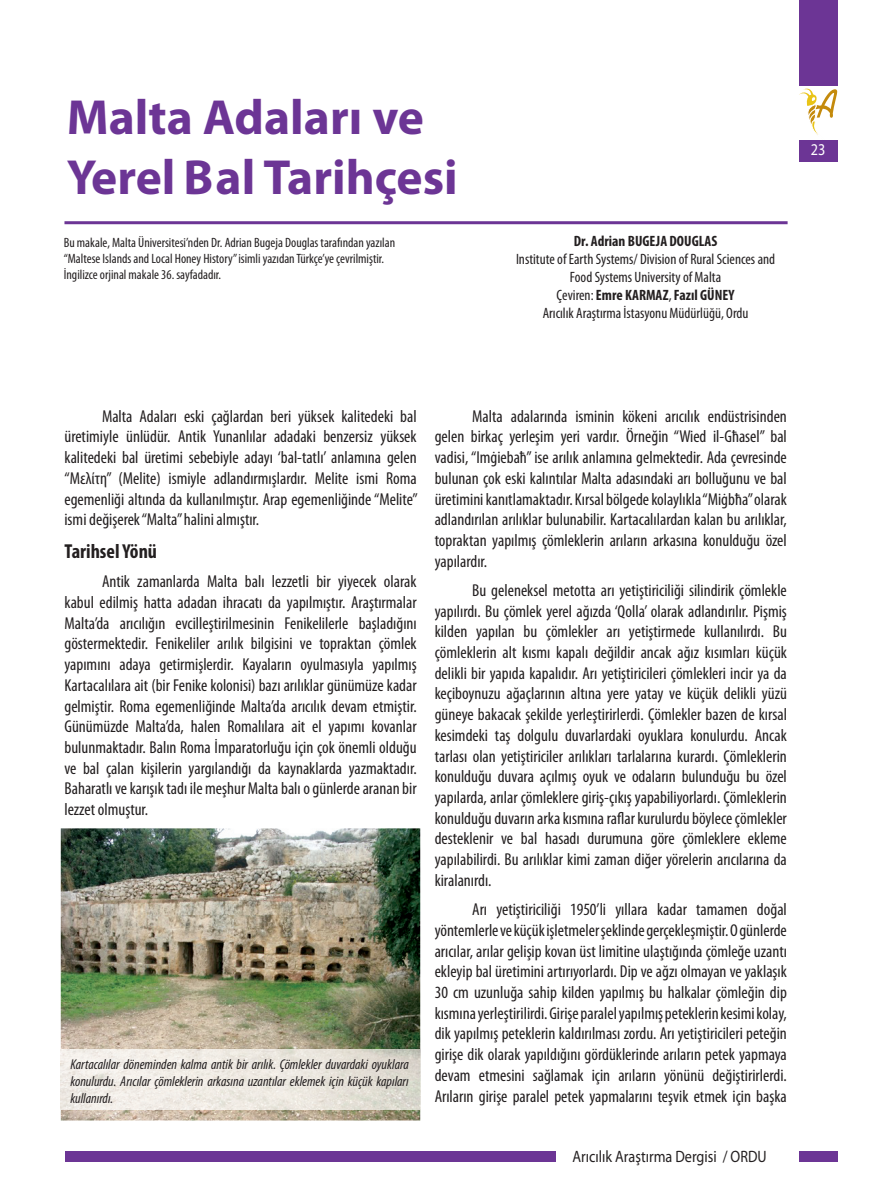
<style>
.page{position:relative;width:872px;height:1204px;background:#fff}
.page>*{position:absolute;margin:0;border:0;box-sizing:border-box;transform-origin:0 0}
.t1{font:700 49.5px/59.4px "Myriad Pro";color:#6c3595}
.t2{font:700 condensed 20.25px "Myriad Pro";color:#231f20}
.t3{font:condensed 17.25px/20.7px "Myriad Pro";color:#231f20;text-align:justify}
.t4{font:16.5px "Myriad Pro";color:#231f20;scale:.86 1}
.t5{font:16.5px "Myriad Pro";color:#fff;scale:.86 1}
.t6{font:condensed 15px/18px "Myriad Pro";color:#231f20;text-align:center}
.t7{font:700 condensed 15px "Myriad Pro";color:#231f20}
.t8{font:italic condensed 14.25px/17.1px "Myriad Pro";color:#231f20;text-align:justify}
.t9{font:condensed 13.5px/16.2px "Myriad Pro";color:#231f20}
.s1{font-weight:700}
</style>
<div class="page">
<svg style="left:799px;top:88px;width:38px;height:47px"></svg>
<div style="left:799px;top:0;width:38px;height:85px;background:#6c3595"></div>
<div style="left:799px;top:140px;width:38px;height:22px;background:#6c3595"></div>
<div style="left:799px;top:1151px;width:38px;height:10px;background:#6c3595"></div>
<div style="left:65px;top:1151px;width:491px;height:10px;background:#6c3595"></div>
<hr style="left:64px;top:221px;width:723px;height:3px;background:#6c3595">
<img style="left:61px;top:828px;width:360px;height:292px">
<img style="left:61px;top:1049px;width:360px;height:59px">
<h1 class="t1" style="left:67px;top:86px;width:392px">Malta Adaları ve<br>Yerel Bal Tarihçesi</h1>
<p class="t9" style="left:64px;top:234px;width:333px">Bu makale, Malta Üniversitesi’nden Dr. Adrian Bugeja Douglas tarafından yazılan “Maltese Islands and Local Honey History” isimli yazıdan Türkçe’ye çevrilmiştir.<br>İngilizce orjinal makale 36. sayfadadır.</p>
<p class="t7" style="left:574px;top:232px;width:145px">Dr. Adrian BUGEJA DOUGLAS</p>
<p class="t6" style="left:516px;top:250px;width:261px">Institute of Earth Systems/ Division of Rural Sciences and Food Systems University of Malta<br>Çeviren: <span class="s1">Emre KARMAZ</span>, <span class="s1">Fazıl GÜNEY<br></span>Arıcılık Araştırma İstasyonu Müdürlüğü, Ordu</p>
<p class="t5" style="left:811px;top:140px;width:18px">23</p>
<p class="t3" style="left:64px;top:405px;width:355px;text-indent:38px">Malta Adaları eski çağlardan beri yüksek kalitedeki bal üretimiyle ünlüdür. Antik Yunanlılar adadaki benzersiz yüksek kalitedeki bal üretimi sebebiyle adayı ‘bal-tatlı’ anlamına gelen “Μελίτη” (Melite) ismiyle adlandırmışlardır. Melite ismi Roma egemenliği altında da kullanılmıştır. Arap egemenliğinde “Melite” ismi değişerek “Malta” halini almıştır.</p>
<p class="t2" style="left:64px;top:538px;width:94px">Tarihsel Yönü</p>
<p class="t3" style="left:64px;top:571px;width:354px;text-indent:38px">Antik zamanlarda Malta balı lezzetli bir yiyecek olarak kabul edilmiş hatta adadan ihracatı da yapılmıştır. Araştırmalar Malta’da arıcılığın evcilleştirilmesinin Fenikelilerle başladığını göstermektedir. Fenikeliler arılık bilgisini ve topraktan çömlek yapımını adaya getirmişlerdir. Kayaların oyulmasıyla yapılmış Kartacalılara ait (bir Fenike kolonisi) bazı arılıklar günümüze kadar gelmiştir. Roma egemenliğinde Malta’da arıcılık devam etmiştir.<br>Günümüzde Malta’da, halen Romalılara ait el yapımı kovanlar bulunmaktadır. Balın Roma İmparatorluğu için çok önemli olduğu ve bal çalan kişilerin yargılandığı da kaynaklarda yazmaktadır.<br>Baharatlı ve karışık tadı ile meşhur Malta balı o günlerde aranan bir lezzet olmuştur.</p>
<p class="t8" style="left:70px;top:1055px;width:340px">Kartacalılar döneminden kalma antik bir arılık. Çömlekler duvardaki oyuklara konulurdu. Arıcılar çömleklerin arkasına uzantılar eklemek için küçük kapıları kullanırdı.</p>
<p class="t3" style="left:435px;top:405px;width:354px;text-indent:38px">Malta adalarında isminin kökeni arıcılık endüstrisinden gelen birkaç yerleşim yeri vardır. Örneğin “Wied il-Għasel” bal vadisi, “Imġiebaħ” ise arılık anlamına gelmektedir. Ada çevresinde bulunan çok eski kalıntılar Malta adasındaki arı bolluğunu ve bal üretimini kanıtlamaktadır. Kırsal bölgede kolaylıkla “Miġbħa” olarak adlandırılan arılıklar bulunabilir. Kartacalılardan kalan bu arılıklar, topraktan yapılmış çömleklerin arıların arkasına konulduğu özel yapılardır.</p>
<p class="t3" style="left:435px;top:579px;width:354px;text-indent:38px">Bu geleneksel metotta arı yetiştiriciliği silindirik çömlekle yapılırdı. Bu çömlek yerel ağızda ‘Qolla’ olarak adlandırılır. Pişmiş kilden yapılan bu çömlekler arı yetiştirmede kullanılırdı. Bu çömleklerin alt kısmı kapalı değildir ancak ağız kısımları küçük delikli bir yapıda kapalıdır. Arı yetiştiricileri çömlekleri incir ya da keçiboynuzu ağaçlarının altına yere yatay ve küçük delikli yüzü güneye bakacak şekilde yerleştirirlerdi. Çömlekler bazen de kırsal kesimdeki taş dolgulu duvarlardaki oyuklara konulurdu. Ancak tarlası olan yetiştiriciler arılıkları tarlalarına kurardı. Çömleklerin konulduğu duvara açılmış oyuk ve odaların bulunduğu bu özel yapılarda, arılar çömleklere giriş-çıkış yapabiliyorlardı. Çömleklerin konulduğu duvarın arka kısmına raflar kurulurdu böylece çömlekler desteklenir ve bal hasadı durumuna göre çömleklere ekleme yapılabilirdi. Bu arılıklar kimi zaman diğer yörelerin arıcılarına da kiralanırdı.</p>
<p class="t3" style="left:435px;top:898px;width:354px;text-indent:38px">Arı yetiştiriciliği 1950’li yıllara kadar tamamen doğal yöntemlerle ve küçük işletmeler şeklinde gerçekleşmiştir. O günlerde arıcılar, arılar gelişip kovan üst limitine ulaştığında çömleğe uzantı ekleyip bal üretimini artırıyorlardı. Dip ve ağzı olmayan ve yaklaşık 30 cm uzunluğa sahip kilden yapılmış bu halkalar çömleğin dip kısmına yerleştirilirdi. Girişe paralel yapılmış peteklerin kesimi kolay, dik yapılmış peteklerin kaldırılması zordu. Arı yetiştiricileri peteğin girişe dik olarak yapıldığını gördüklerinde arıların petek yapmaya devam etmesini sağlamak için arıların yönünü değiştirirlerdi.<br>Arıların girişe paralel petek yapmalarını teşvik etmek için başka</p>
<p class="t4" style="left:572px;top:1146px;width:227px">Arıcılık Araştırma Dergisi / ORDU</p>
</div>
